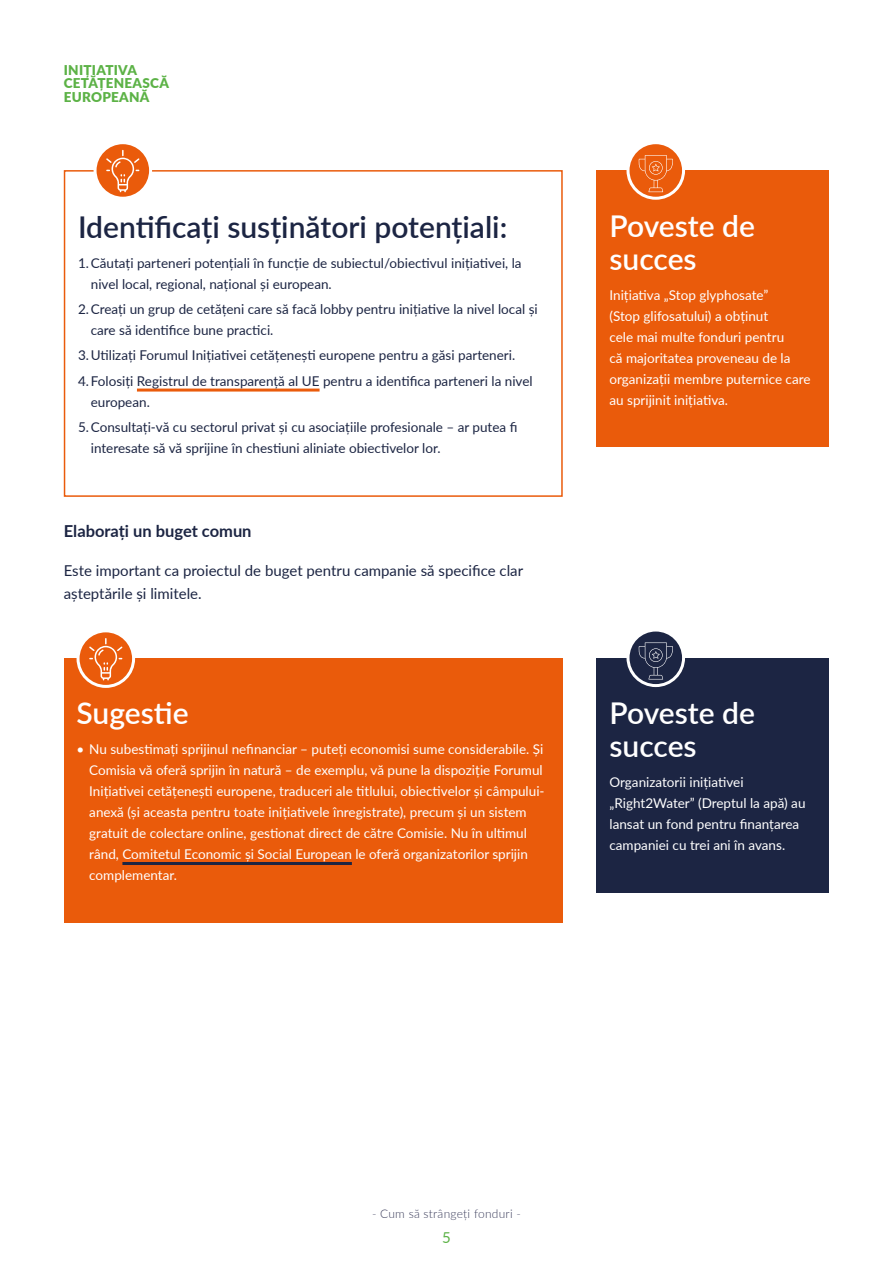
<style>
.page{position:relative;width:893px;height:1263px;background:#fff}
.page>*{position:absolute;margin:0;border:0;box-sizing:border-box;transform-origin:0 0}
.t1{font:600 30px/33px "Lato";color:#fff}
.t2{font:600 30px "Lato";color:#1c2543}
.t3{font:700 16.5px "Lato";color:#1c2543}
.t4{font:15px/22.5px "Lato";color:#1c2543}
.t5{font:15px "Lato";color:#5cb246}
.t6{font:13.5px/21px "Lato";color:#fff}
.t7{font:13.5px/21px "Lato";color:#1c2543}
.t8{font:900 13.5px/13.5px "Lato";letter-spacing:.02em;color:#5cb246}
.t9{font:300 12px "Lato";letter-spacing:.02em;color:#3c3e5c}
</style>
<div class="page">
<hr style="left:137px;top:389px;width:183px;height:3px;background:#ea5b0b">
<div style="left:64px;top:170px;width:499px;height:327px;border:2px solid #ea5b0b"></div>
<svg style="left:95px;top:143px;width:56px;height:55px"></svg>
<div style="left:94px;top:141px;width:58px;height:59px;border:3px solid #fff;border-radius:50%"></div>
<svg style="left:106px;top:150px;width:33px;height:42px"></svg>
<div style="left:597px;top:170px;width:232px;height:277px;background:#ea5b0b"></div>
<div style="left:597px;top:658px;width:232px;height:234px;background:#1c2543"></div>
<svg style="left:628px;top:143px;width:55px;height:55px"></svg>
<div style="left:626px;top:141px;width:59px;height:59px;border:3px solid #fff;border-radius:50%"></div>
<svg style="left:638px;top:155px;width:36px;height:37px"></svg>
<svg style="left:628px;top:630px;width:55px;height:55px"></svg>
<div style="left:626px;top:628px;width:59px;height:59px;border:3px solid #fff;border-radius:50%"></div>
<svg style="left:638px;top:642px;width:36px;height:37px"></svg>
<div style="left:64px;top:658px;width:499px;height:264px;background:#ea5b0b"></div>
<hr style="left:122px;top:862px;width:230px;height:3px;background:#1c2543">
<svg style="left:78px;top:631px;width:56px;height:55px"></svg>
<div style="left:77px;top:629px;width:58px;height:59px;border:3px solid #fff;border-radius:50%"></div>
<svg style="left:89px;top:638px;width:33px;height:42px"></svg>
<p class="t8" style="left:64px;top:62px;width:107px">INIȚIATIVA<br>CETĂȚENEASCĂ<br>EUROPEANĂ</p>
<h1 class="t2" style="left:78px;top:206px;width:431px">Identificați susținători potențiali:</h1>
<p class="t7" style="left:91px;top:252px;width:432px;text-indent:-13px">1.Căutați parteneri potențiali în funcție de subiectul/obiectivul inițiativei, la nivel local, regional, național și european.</p>
<p class="t7" style="left:91px;top:298px;width:448px;text-indent:-13px">2.Creați un grup de cetățeni care să facă lobby pentru inițiative la nivel local și care să identifice bune practici.</p>
<p class="t7" style="left:78px;top:342px;width:456px;line-height:25.2px">3.Utilizați Forumul Inițiativei cetățenești europene pentru a găsi parteneri.<br>4.Folosiți Registrul de transparență al UE pentru a identifica parteneri la nivel</p>
<p class="t7" style="left:78px;top:388px;width:441px;line-height:25.2px;text-indent:13px">european.<br>5.Consultați-vă cu sectorul privat și cu asociațiile profesionale – ar putea fi</p>
<p class="t7" style="left:91px;top:437px;width:351px">interesate să vă sprijine în chestiuni aliniate obiectivelor lor.</p>
<p class="t3" style="left:64px;top:519px;width:189px">Elaborați un buget comun</p>
<p class="t4" style="left:64px;top:559px;width:461px">Este important ca proiectul de buget pentru campanie să specifice clar așteptările și limitele.</p>
<h1 class="t1" style="left:77px;top:696px;width:114px">Sugestie</h1>
<p class="t6" style="left:89px;top:738px;width:457px;text-indent:-13px">• Nu subestimați sprijinul nefinanciar – puteți economisi sume considerabile. Și Comisia vă oferă sprijin în natură – de exemplu, vă pune la dispoziție Forumul Inițiativei cetățenești europene, traduceri ale titlului, obiectivelor și câmpului&shy;anexă (și aceasta pentru toate inițiativele înregistrate), precum și un sistem gratuit de colectare online, gestionat direct de către Comisie. Nu în ultimul rând, Comitetul Economic și Social European le oferă organizatorilor sprijin complementar.</p>
<h1 class="t1" style="left:609px;top:208px;width:147px">Poveste de succes</h1>
<p class="t6" style="left:609px;top:284px;width:203px">Inițiativa „Stop glyphosate”<br>(Stop glifosatului) a obținut<br>cele mai multe fonduri pentru<br>că majoritatea proveneau de la organizații membre puternice care au sprijinit inițiativa.</p>
<h1 class="t1" style="left:609px;top:696px;width:147px">Poveste de succes</h1>
<p class="t6" style="left:609px;top:771px;width:198px">Organizatorii inițiativei „Right2Water” (Dreptul la apă) au lansat un fond pentru finanțarea campaniei cu trei ani în avans.</p>
<p class="t9" style="left:372px;top:1206px;width:150px">- Cum să strângeți fonduri -</p>
<p class="t5" style="left:442px;top:1227px;width:10px">5</p>
</div>
